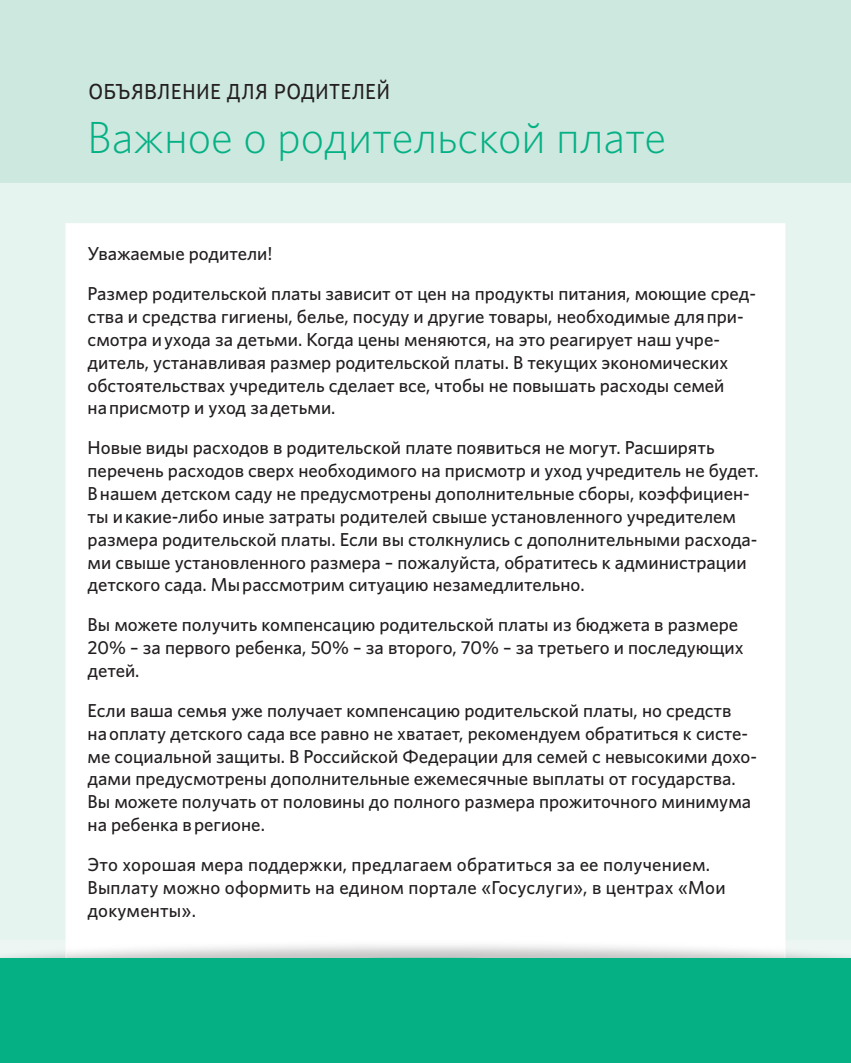
<style>
.page{position:relative;width:851px;height:1063px;background:#fff}
.page>*{position:absolute;margin:0;border:0;box-sizing:border-box;transform-origin:0 0}
.t1{font:300 45px "Whitney";color:#05b085}
.t2{font:21.45px "Textbook New";letter-spacing:.05em;color:#231f20;scale:.91 1}
.t3{font:500 18.75px/22.8px "Whitney";color:#231f20}
</style>
<div class="page">
<div style="left:0;top:0;width:850px;height:1063px;background:#e6f4ef"></div>
<div style="left:66px;top:223px;width:719px;height:717px;background:#fff"></div>
<div style="left:0;top:0;width:850px;height:183px;background:#cde8de"></div>
<div style="left:0;top:965px;width:850px;height:98px;background:#05b085"></div>
<img style="left:9px;top:940px;width:832px;height:18px">
<img style="left:66px;top:940px;width:719px;height:18px">
<div style="left:0;top:958px;width:850px;height:20px;background:#05b085"></div>
<p class="t2" style="left:89px;top:78px;width:332px">ОБЪЯВЛЕНИЕ ДЛЯ РОДИТЕЛЕЙ</p>
<h1 class="t1" style="left:87px;top:107px;width:580px">Важное о родительской плате</h1>
<p class="t3" style="left:88px;top:233px;width:670px;line-height:39.9px">Уважаемые родители!<br>Размер родительской платы зависит от цен на продукты питания, моющие сред-</p>
<p class="t3" style="left:88px;top:305px;width:657px">ства и средства гигиены, белье, посуду и другие товары, необходимые для при&shy;смотра и ухода за детьми. Когда цены меняются, на это реагирует наш учре&shy;дитель, устанавливая размер родительской платы. В текущих экономических обстоятельствах учредитель сделает все, чтобы не повышать расходы семей на присмотр и уход за детьми.</p>
<p class="t3" style="left:88px;top:436px;width:672px">Новые виды расходов в родительской плате появиться не могут. Расширять перечень расходов сверх необходимого на присмотр и уход учредитель не будет.<br>В нашем детском саду не предусмотрены дополнительные сборы, коэффициен&shy;ты и какие-либо иные затраты родителей свыше установленного учредителем размера родительской платы. Если вы столкнулись с дополнительными расхода&shy;ми свыше установленного размера – пожалуйста, обратитесь к администрации детского сада. Мы рассмотрим ситуацию незамедлительно.</p>
<p class="t3" style="left:88px;top:613px;width:657px">Вы можете получить компенсацию родительской платы из бюджета в размере<br>20% – за первого ребенка, 50% – за второго, 70% – за третьего и последующих детей.</p>
<p class="t3" style="left:88px;top:699px;width:670px">Если ваша семья уже получает компенсацию родительской платы, но средств<br>на оплату детского сада все равно не хватает, рекомендуем обратиться к систе&shy;ме социальной защиты. В Российской Федерации для семей с невысокими дохо&shy;дами предусмотрены дополнительные ежемесячные выплаты от государства.<br>Вы можете получать от половины до полного размера прожиточного минимума на ребенка в регионе.</p>
<p class="t3" style="left:88px;top:853px;width:639px">Это хорошая мера поддержки, предлагаем обратиться за ее получением.<br>Выплату можно оформить на едином портале «Госуслуги», в центрах «Мои документы».</p>
</div>
